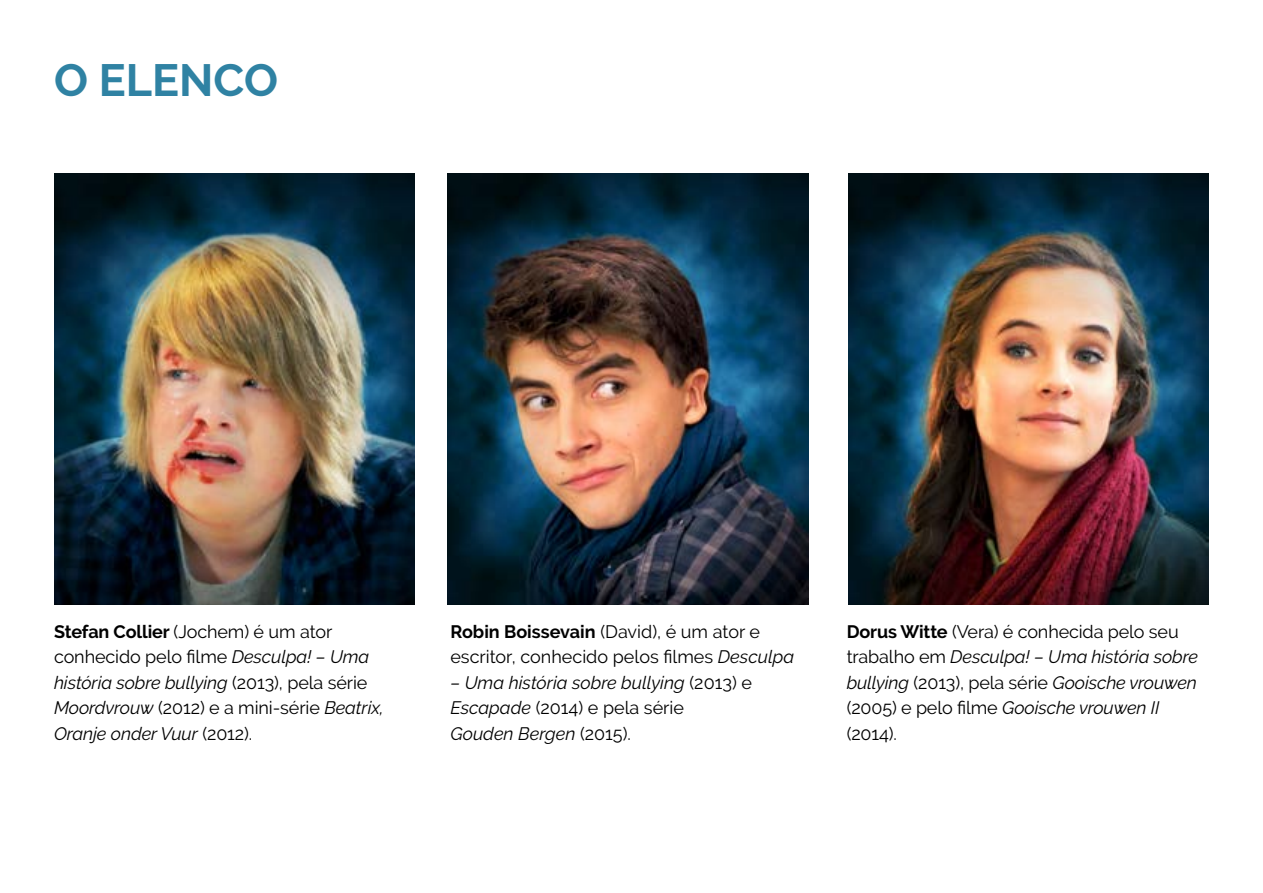
<style>
.page{position:relative;width:1263px;height:893px;background:#fff}
.page>*{position:absolute;margin:0;border:0;box-sizing:border-box;transform-origin:0 0}
.t1{font:700 45px "Raleway";color:#2f82a3}
.t2{font:18px/25.5px "Raleway";letter-spacing:-.005em;color:#000}
.t3{font:italic 18px/25.5px "Raleway";color:#000}
.s1{font-weight:700}
.s2{font-style:italic}
.s3{font-style:normal}
</style>
<div class="page">
<img style="left:447px;top:174px;width:361px;height:431px">
<img style="left:54px;top:174px;width:361px;height:431px">
<img style="left:848px;top:174px;width:361px;height:431px">
<h1 class="t1" style="left:54px;top:55px;width:226px">O ELENCO</h1>
<p class="t2" style="left:54px;top:619px;width:331px"><span class="s1">Stefan Collier</span> (Jochem) é um ator conhecido pelo filme <span class="s2">Desculpa! – Uma história sobre bullying</span> (2013), pela série <span class="s2">Moordvrouw</span> (2012) e a mini-série <span class="s2">Beatrix, Oranje onder Vuur</span> (2012).</p>
<p class="t2" style="left:450px;top:619px;width:345px"><span class="s1">Robin Boissevain</span> (David), é um ator e escritor, conhecido pelos filmes <span class="s2">Desculpa</span></p>
<p class="t3" style="left:450px;top:670px;width:303px">– Uma história sobre bullying <span class="s3">(2013) e<br></span>Escapade <span class="s3">(2014) e pela série<br></span>Gouden Bergen <span class="s3">(2015).</span></p>
<p class="t2" style="left:847px;top:619px;width:353px"><span class="s1">Dorus Witte</span> (Vera) é conhecida pelo seu trabalho em <span class="s2">Desculpa! – Uma história sobre bullying</span> (2013), pela série <span class="s2">Gooische vrouwen </span>(2005) e pelo filme <span class="s2">Gooische vrouwen II </span>(2014).</p>
</div>
